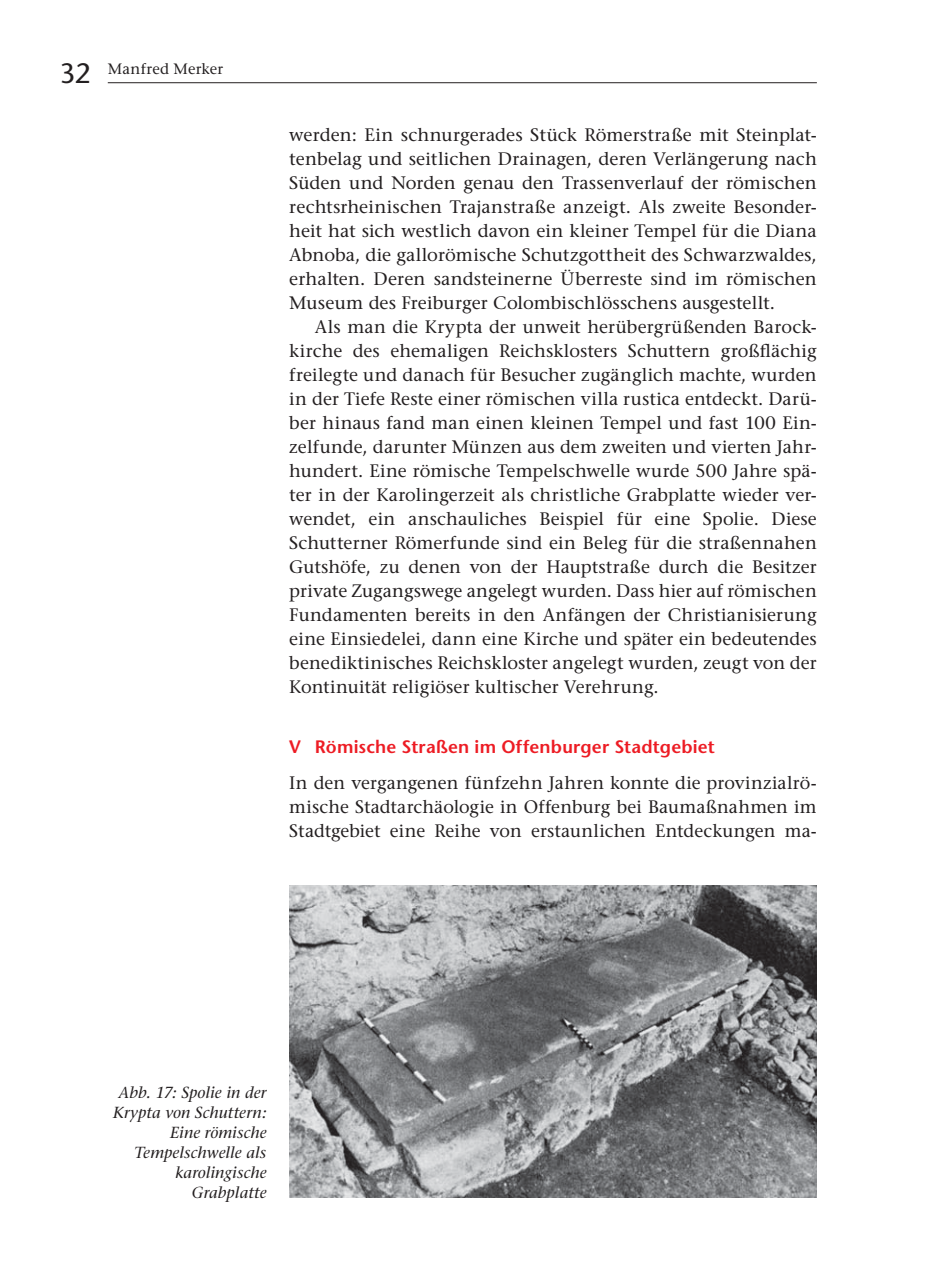
<style>
.page{position:relative;width:936px;height:1276px;background:#fff}
.page>*{position:absolute;margin:0;border:0;box-sizing:border-box;transform-origin:0 0}
.t1{font:500 28px "Stone Sans Std";color:#231f20}
.t2{font:500 18px/24px "Stone Serif Std";letter-spacing:.005em;color:#231f20;text-align:justify}
.t3{font:600 18px "Stone Sans Std";letter-spacing:.01em;color:#ed1c24}
.t4{font:italic 500 16px/20px "Stone Serif Std";letter-spacing:.005em;color:#231f20;text-align:right}
.t5{font:500 15px "Stone Serif Std";letter-spacing:.02em;color:#231f20}
</style>
<div class="page">
<hr style="left:108px;top:82px;width:708px;height:1px;background:#231f20">
<img style="left:289px;top:886px;width:527px;height:311px">
<h1 class="t1" style="left:60px;top:60px;width:33px">32</h1>
<p class="t5" style="left:108px;top:62px;width:117px">Manfred Merker</p>
<p class="t2" style="left:289px;top:124px;width:529px">werden: Ein schnurgerades Stück Römerstraße mit Steinplat&shy;tenbelag und seitlichen Drainagen, deren Verlängerung nach Süden und Norden genau den Trassenverlauf der römischen rechtsrheinischen Trajanstraße anzeigt. Als zweite Besonder&shy;heit hat sich westlich davon ein kleiner Tempel für die Diana Abnoba, die gallorömische Schutzgottheit des Schwarzwaldes, erhalten. Deren sandsteinerne Überreste sind im römischen Museum des Freiburger Colombischlösschens ausgestellt.</p>
<p class="t2" style="left:289px;top:316px;width:529px;text-indent:26px">Als man die Krypta der unweit herübergrüßenden Barock&shy;kirche des ehemaligen Reichsklosters Schuttern großflächig freilegte und danach für Besucher zugänglich machte, wurden in der Tiefe Reste einer römischen villa rustica entdeckt. Darü&shy;ber hinaus fand man einen kleinen Tempel und fast 100 Ein&shy;zelfunde, darunter Münzen aus dem zweiten und vierten Jahr&shy;hundert. Eine römische Tempelschwelle wurde 500 Jahre spä&shy;ter in der Karolingerzeit als christliche Grabplatte wieder ver&shy;wendet, ein anschauliches Beispiel für eine Spolie. Diese Schutterner Römerfunde sind ein Beleg für die straßennahen Gutshöfe, zu denen von der Hauptstraße durch die Besitzer private Zugangswege angelegt wurden. Dass hier auf römischen Fundamenten bereits in den Anfängen der Christianisierung eine Einsiedelei, dann eine Kirche und später ein bedeutendes benediktinisches Reichskloster angelegt wurden, zeugt von der Kontinuität religiöser kultischer Verehrung.</p>
<p class="t3" style="left:289px;top:738px;width:427px">V Römische Straßen im Offenburger Stadtgebiet</p>
<p class="t2" style="left:289px;top:772px;width:529px">In den vergangenen fünfzehn Jahren konnte die provinzialrö&shy;mische Stadtarchäologie in Offenburg bei Baumaßnahmen im Stadtgebiet eine Reihe von erstaunlichen Entdeckungen ma-</p>
<p class="t4" style="left:113px;top:1083px;width:155px">Abb. 17: Spolie in der<br>Krypta von Schuttern:<br>Eine römische<br>Tempelschwelle als karolingische<br>Grabplatte</p>
</div>
